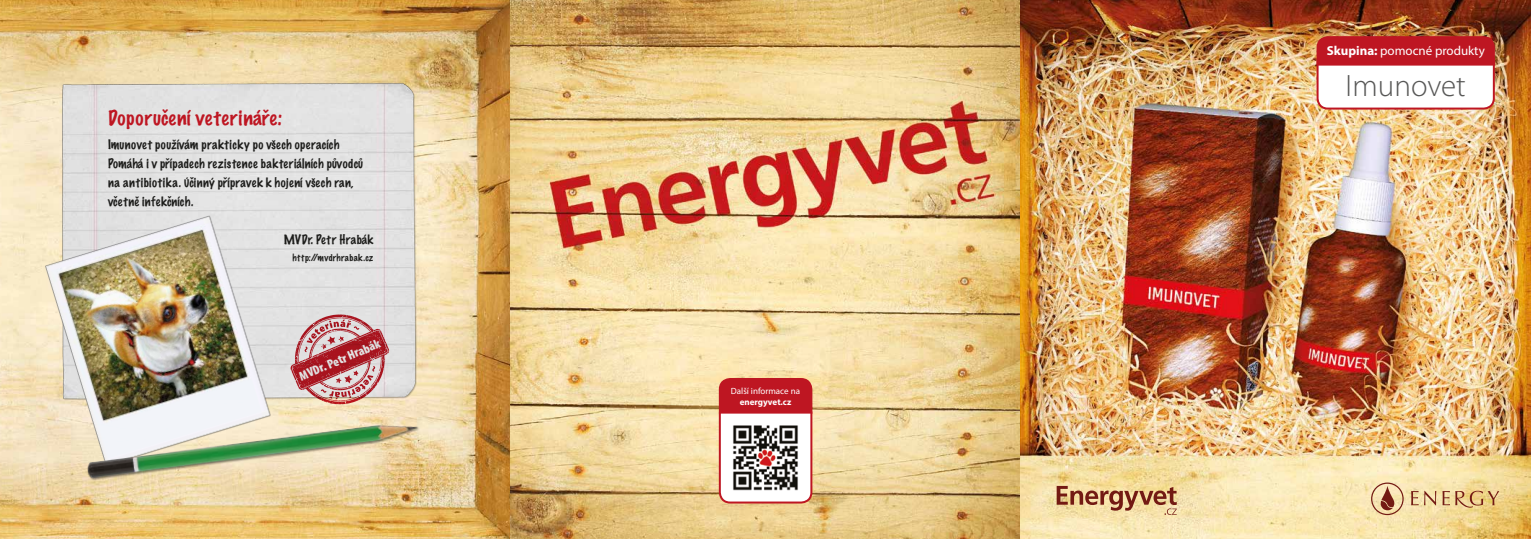
<style>
.page{position:relative;width:1531px;height:539px;background:#fff}
.page>*{position:absolute;margin:0;border:0;box-sizing:border-box;transform-origin:0 0}
.t1{font:300 31px "Myriad Pro";color:#575756}
.t2{font:100 19px "Marker Felt";letter-spacing:.025em;color:#be1622}
.t3{font:13px "Myriad Pro";color:#fff}
.t4{font:900 condensed 13px "Myriad Pro";color:#fff}
.t5{font:100 12px/19px "Marker Felt";letter-spacing:.03em;color:#1d1d1b}
.t6{font:100 9px "Marker Felt";letter-spacing:.04em;color:#1d1d1b}
.t7{font:9px "Myriad Pro";color:#fff}
.t8{font:700 9px "Myriad Pro";color:#fff}
.s1{font-weight:700}
</style>
<div class="page">
<img style="left:0;top:0;width:1531px;height:539px">
<img style="left:54px;top:56px;width:370px;height:354px">
<img style="left:23px;top:196px;width:269px;height:296px">
<img style="left:51px;top:410px;width:384px;height:83px">
<svg style="left:290px;top:314px;width:99px;height:90px;background:#c8878a"></svg>
<svg style="left:1056px;top:486px;width:121px;height:29px;background:#cfa67a"></svg>
<svg style="left:1371px;top:482px;width:32px;height:33px"></svg>
<svg style="left:1411px;top:491px;width:7px;height:14px"></svg>
<svg style="left:1424px;top:490px;width:12px;height:15px"></svg>
<svg style="left:1442px;top:490px;width:57px;height:17px"></svg>
<div style="left:720px;top:403px;width:91px;height:99px;background:#fff;border-radius:10px"></div>
<div style="left:719px;top:402px;width:93px;height:101px;border:2px solid #be1622;border-radius:10px"></div>
<div style="left:719px;top:378px;width:93px;height:35px;background:#be1622"></div>
<img style="left:733px;top:425px;width:65px;height:66px">
<div style="left:1317px;top:52px;width:177px;height:56px;background:#fff;border-radius:10px"></div>
<div style="left:1316px;top:51px;width:179px;height:58px;border:2px solid #be1622;border-radius:10px"></div>
<svg style="left:1316px;top:36px;width:179px;height:30px;background:#be1a25"></svg>
<h2 class="t2" style="left:108px;top:102px;width:176px">Doporučení veterináře:</h2>
<p class="t5" style="left:108px;top:135px;width:257px">Imunovet používám prakticky po všech operacích Pomáhá i v případech rezistence bakteriálních původců na antibiotika. Účinný přípravek k hojení všech ran, včetně infekčních.</p>
<p class="t5" style="left:284px;top:230px;width:91px">MVDr. Petr Hrabák</p>
<p class="t6" style="left:292px;top:251px;width:82px">http://mvdrhrabak.cz</p>
<p class="t4" style="left:297px;top:369px;width:88px;rotate:-23deg">MVDr. Petr Hrabák</p>
<p class="t7" style="left:731px;top:385px;width:71px">Další informace na</p>
<p class="t8" style="left:740px;top:396px;width:53px">energyvet.cz</p>
<p class="t3" style="left:1327px;top:43px;width:160px"><span class="s1">Skupina:</span> pomocné produkty</p>
<h1 class="t1" style="left:1345px;top:67px;width:122px">Imunovet</h1>
</div>
